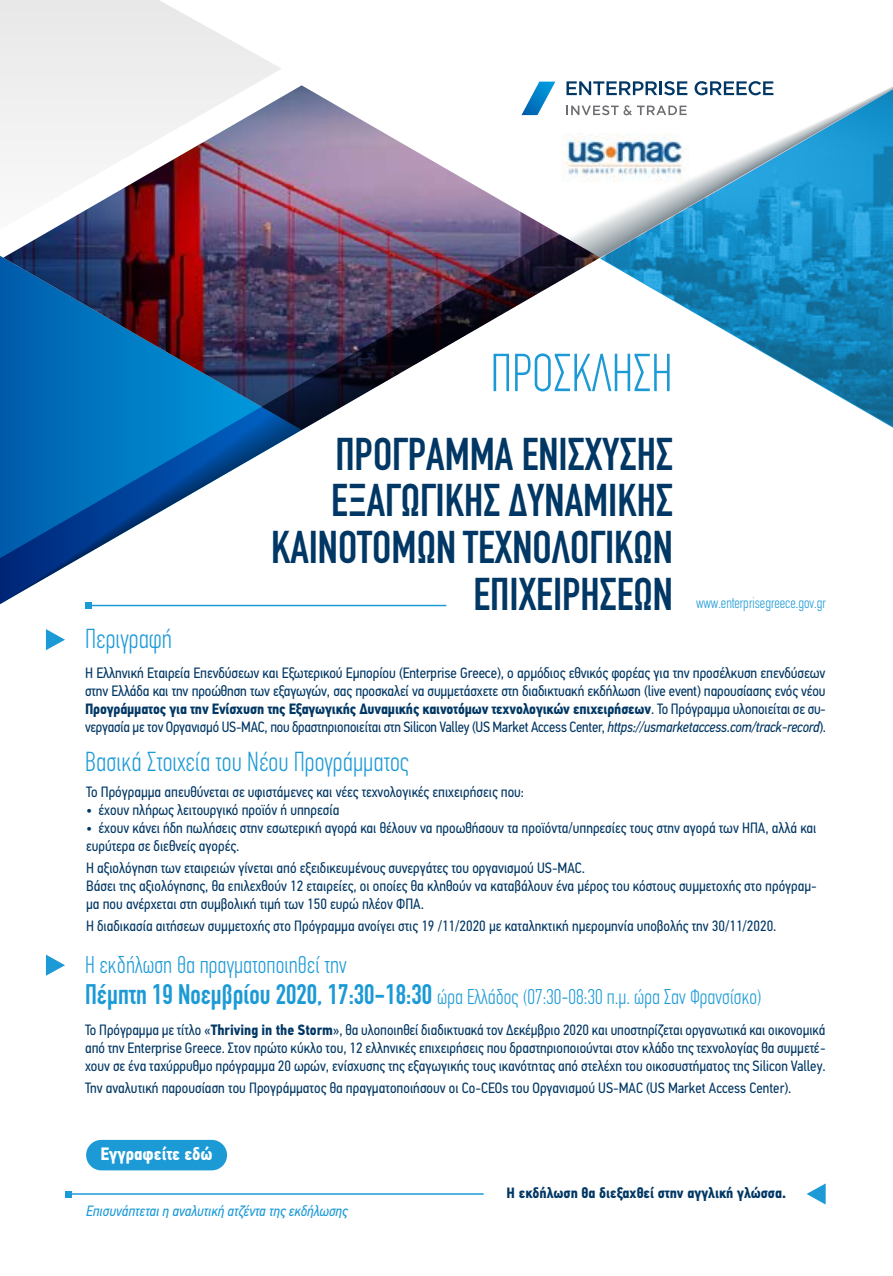
<style>
.page{position:relative;width:893px;height:1276px;background:#fff}
.page>*{position:absolute;margin:0;border:0;box-sizing:border-box;transform-origin:0 0}
.t1{font:300 condensed 52.5px "CF Din";color:#1c9ad6}
.t2{font:45.15px/46.8px "CF Din Condensed";color:#003764;text-align:right}
.t3{font:300 condensed 27px "CF Din";color:#1c9ad6}
.t4{font:300 condensed 23.85px "CF Din";color:#1c9ad6}
.t5{font:300 condensed 21px "CF Din";color:#1c9ad6}
.t6{font:700 18px "PFDIN Text Cond Pro";color:#fff}
.t7{font:15px/18px "PFDIN Text Cond Pro";color:#003764;text-align:justify}
.t8{font:italic 15px "PFDIN Text Cond Pro";color:#1c9ad6}
.t9{font:700 15px "PFDIN Text Cond Pro";color:#003764}
.t10{font:300 condensed 15px "CF Din";color:#1c9ad6}
.s1{font-weight:700}
.s2{font-style:italic}
.s3{font-family:"CF Din Condensed";font-weight:400;font-stretch:normal;font-size:27.9px}
</style>
<div class="page">
<div style="left:86px;top:1140px;width:141px;height:30px;background:#1c9ad6;border-radius:15px"></div>
<svg style="left:0;top:0;width:258px;height:56px;fill:#ebebeb"></svg>
<img style="left:21px;top:100px;width:872px;height:509px">
<svg style="left:566px;top:81px;width:91px;height:14px"></svg>
<hr style="left:659px;top:81px;width:3px;height:14px;background:#003764">
<svg style="left:664px;top:81px;width:23px;height:14px"></svg>
<svg style="left:695px;top:81px;width:78px;height:14px"></svg>
<svg style="left:566px;top:105px;width:121px;height:10px"></svg>
<svg style="left:521px;top:82px;width:34px;height:33px"></svg>
<img style="left:562px;top:134px;width:126px;height:50px">
<svg style="left:46px;top:629px;width:19px;height:21px"></svg>
<svg style="left:46px;top:954px;width:19px;height:21px"></svg>
<svg style="left:807px;top:1183px;width:19px;height:21px"></svg>
<hr style="left:88px;top:605px;width:358px;height:1px;background:#1c9ad6">
<svg style="left:85px;top:602px;width:6px;height:6px"></svg>
<hr style="left:68px;top:1193px;width:416px;height:1px;background:#1c9ad6">
<svg style="left:65px;top:1191px;width:6px;height:6px"></svg>
<h1 class="t1" style="left:490px;top:344px;width:184px">ΠΡΟΣΚΛΗΣΗ</h1>
<h2 class="t2" style="left:271px;top:431px;width:403px">ΠΡΟΓΡΑΜΜΑ ΕΝΙΣΧΥΣΗΣ<br>ΕΞΑΓΩΓΙΚΗΣ ΔΥΝΑΜΙΚΗΣ<br>ΚΑΙΝΟΤΟΜΩΝ ΤΕΧΝΟΛΟΓΙΚΩΝ<br>ΕΠΙΧΕΙΡΗΣΕΩΝ</h2>
<p class="t10" style="left:696px;top:594px;width:131px">www.enterprisegreece.gov.gr</p>
<h3 class="t3" style="left:85px;top:624px;width:89px">Περιγραφή</h3>
<p class="t7" style="left:85px;top:664px;width:743px">Η Ελληνική Εταιρεία Επενδύσεων και Εξωτερικού Εµπορίου (Enterprise Greece), ο αρµόδιος εθνικός φορέας για την προσέλκυση επενδύσεων στην Ελλάδα και την προώθηση των εξαγωγών, σας προσκαλεί να συµµετάσχετε στη διαδικτυακή εκδήλωση (live event) παρουσίασης ενός νέου <span class="s1">Προγράµµατος για την Ενίσχυση της Εξαγωγικής ∆υναµικής καινοτόµων τεχνολογικών επιχειρήσεων</span>. Το Πρόγραµµα υλοποιείται σε συ&shy;νεργασία με τον Οργανισμό US-MAC, που δραστηριοποιείται στη Silicon Valley (US Market Access Center, <span class="s2">https://usmarketaccess.com/track-record</span>).</p>
<h3 class="t3" style="left:85px;top:747px;width:326px">Βασικά Στοιχεία του Νέου Προγράµµατος</h3>
<p class="t7" style="left:86px;top:782px;width:440px">Το Πρόγραμμ α απευθύνεται σε υφιστάμενες και νέες τεχνολογικές επιχειρήσεις που:</p>
<p class="t7" style="left:86px;top:800px;width:255px">• έχουν πλήρως λειτουργικό προϊόν ή υπηρεσία</p>
<p class="t7" style="left:86px;top:818px;width:732px">• έχουν κάνει ήδη πωλήσεις στην εσωτερική αγορά και θέλουν να προωθήσουν τα προϊόντα/υπηρεσίες τους στην αγορά των ΗΠΑ, αλλά και ευρύτερα σε διεθνείς αγορές.</p>
<p class="t7" style="left:86px;top:858px;width:732px;text-align:left">Η αξιολόγηση των εταιρειών γίνεται από εξειδικευμένους συνεργάτες του οργανισμού US-MAC.<br>Βάσει της αξιολόγησης, θα επιλεχθούν 12 εταιρείες, οι οποίες θα κληθούν να καταβάλουν ένα μέρος του κόστους συμμετοχής στο πρόγραμ&shy;μα που ανέρχεται στη συμβολική τιμή των 150 ευρώ πλέον ΦΠΑ.</p>
<p class="t7" style="left:86px;top:917px;width:692px">Η διαδικασία αιτήσεων συμμετοχής στο Πρόγραμμα ανοίγει στις 19 /11/2020 µε καταληκτική ημερομηνία υποβολής την 30/11/2020.</p>
<h3 class="t4" style="left:85px;top:951px;width:263px">Η εκδήλωση θα πραγματοποιηθεί την</h3>
<h3 class="t5" style="left:85px;top:985px;width:678px"><span class="s3">Πέμπτη 19 Νοεμβρίου 2020, 17:30-18:30</span> ώρα Ελλάδος (07:30-08:30 π.μ. ώρα Σαν Φρανσίσκο)</h3>
<p class="t7" style="left:85px;top:1020px;width:742px">Το Πρόγραμμα µε τίτλο «<span class="s1">Thriving in the Storm</span>», θα υλοποιηθεί διαδικτυακά τον Δεκέμβριο 2020 και υποστηρίζεται οργανωτικά και οικονομικά από την Enterprise Greece. Στον πρώτο κύκλο του, 12 ελληνικές επιχειρήσεις που δραστηριοποιούνται στον κλάδο της τεχνολογίας θα συμμ ετέ&shy;χουν σε ένα ταχύρρυθμο πρόγραμμ α 20 ωρών, ενίσχυσης της εξαγωγικής τους ικανότητας από στελέχη του οικοσυστήματος της Silicon Valley.</p>
<p class="t7" style="left:85px;top:1079px;width:708px">Την αναλυτική παρουσίαση του Προγράμματος θα πραγματοποιήσουν οι Co-CEOs του Οργανισμού US-MAC (US Market Access Center).</p>
<p class="t6" style="left:100px;top:1143px;width:114px">Εγγραφείτε εδώ</p>
<p class="t8" style="left:86px;top:1202px;width:263px">Επισυνάπτεται η αναλυτική ατζέντα της εκδήλωσης</p>
<p class="t9" style="left:507px;top:1183px;width:281px">H εκδήλωση θα διεξαχθεί στην αγγλική γλώσσα.</p>
</div>
